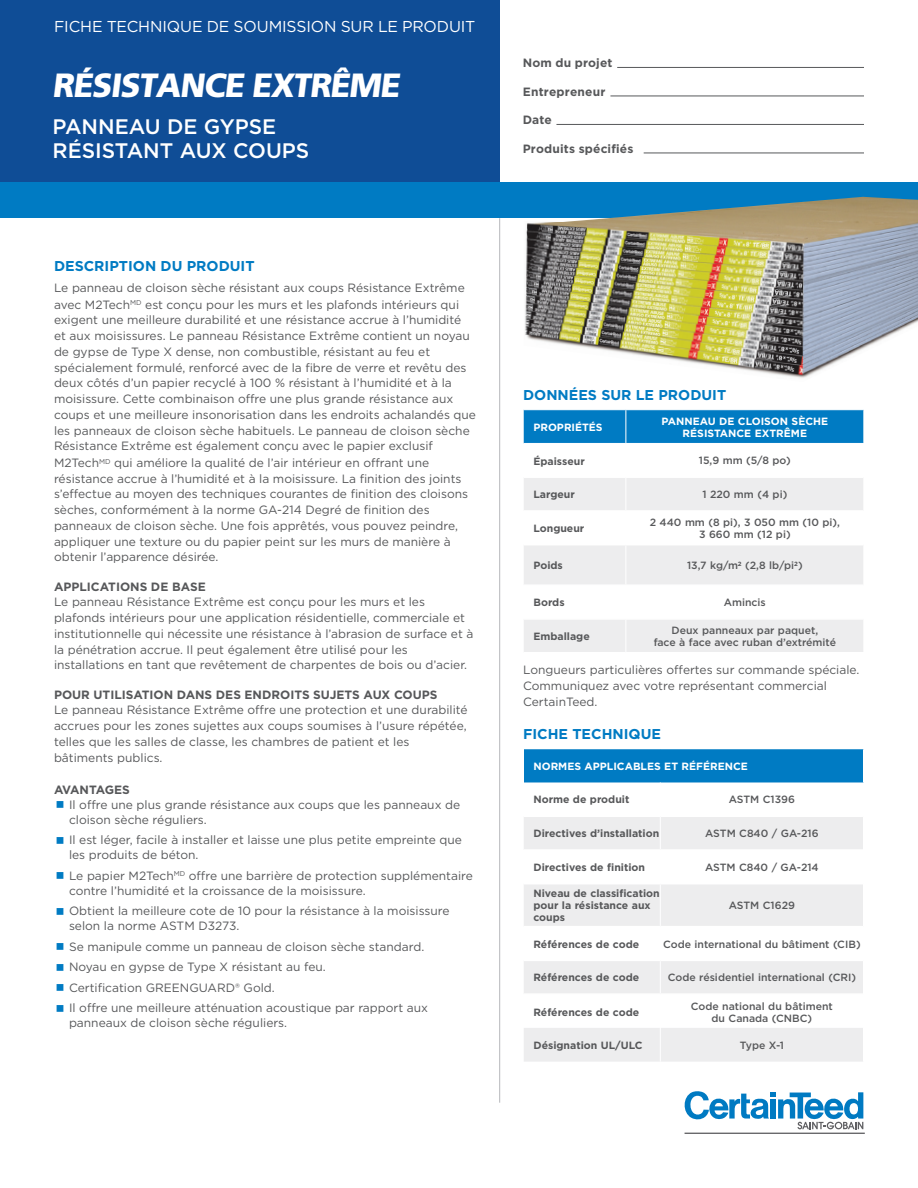
<style>
.page{position:relative;width:918px;height:1188px;background:#fff}
.page>*{position:absolute;margin:0;border:0;box-sizing:border-box;transform-origin:0 0}
.t1{font:900 33.6px "Frutiger LT Std";color:#fff;scale:.96 1}
.t2{font:500 21px/24px "Gotham";color:#fff}
.t3{font:15.75px "Gotham";letter-spacing:-.01em;color:#fff}
.DSS_Head{font:700 14.25px "Gotham";color:#007bc3}
.DSS_Copy{font:12px/15.9px "Gotham";color:#57585a}
.DSS_Subhead{font:700 12px "Gotham";color:#57585a}
._2_TXT__DS{font:700 12px "Gotham";letter-spacing:.015em;color:#57585a}
.DSS_Subhead-2{font:700 12px "Gotham";letter-spacing:-.025em;color:#57585a}
.Table_Regular_Text{font:500 10.5px/12px "Gotham";color:#57585a;text-align:center}
.Table_Regular_Text_L{font:700 10.5px/12px "Gotham";color:#57585a}
.Table_Properties_Hea{font:700 10.5px/12px "Gotham";color:#fff;text-align:center}
.Table_Properties_Tex{font:700 10.5px "Gotham";color:#57585a}
</style>
<div class="page">
<div style="left:524px;top:410px;width:339px;height:33px;background:#007bc3"></div>
<svg style="left:524px;top:478px;width:339px;height:174px;fill:#ededee"></svg>
<hr style="left:625px;top:410px;width:1px;height:33px;background:#fff">
<hr style="left:625px;top:478px;width:1px;height:32px;background:#fff">
<hr style="left:625px;top:512px;width:1px;height:32px;background:#fff">
<hr style="left:625px;top:545px;width:1px;height:39px;background:#fff">
<hr style="left:625px;top:586px;width:1px;height:32px;background:#fff">
<hr style="left:625px;top:620px;width:1px;height:32px;background:#fff">
<hr style="left:524px;top:510px;width:102px;height:2px;background:#fff">
<hr style="left:626px;top:510px;width:237px;height:2px;background:#fff">
<hr style="left:524px;top:544px;width:102px;height:1px;background:#fff">
<hr style="left:626px;top:544px;width:237px;height:1px;background:#fff">
<hr style="left:524px;top:584px;width:102px;height:2px;background:#fff">
<hr style="left:626px;top:584px;width:237px;height:2px;background:#fff">
<hr style="left:524px;top:618px;width:102px;height:2px;background:#fff">
<hr style="left:626px;top:618px;width:237px;height:2px;background:#fff">
<svg style="left:685px;top:1091px;width:178px;height:38px"></svg>
<hr style="left:685px;top:1133px;width:180px;height:1px;background:#5f5f62">
<hr style="left:499px;top:218px;width:1px;height:885px;background:#b6b7bb">
<div style="left:0;top:0;width:500px;height:189px;background:#0f4d96"></div>
<hr style="left:617px;top:67px;width:247px;height:1px;background:#57585a">
<hr style="left:610px;top:96px;width:254px;height:1px;background:#57585a">
<hr style="left:556px;top:124px;width:308px;height:1px;background:#57585a">
<hr style="left:644px;top:153px;width:220px;height:1px;background:#57585a">
<div style="left:0;top:182px;width:918px;height:36px;background:#007bc3"></div>
<img style="left:525px;top:197px;width:393px;height:181px">
<div style="left:524px;top:749px;width:339px;height:33px;background:#007bc3"></div>
<svg style="left:524px;top:782px;width:339px;height:1px"></svg>
<svg style="left:524px;top:817px;width:339px;height:176px;fill:#ededee"></svg>
<div style="left:524px;top:1028px;width:339px;height:34px;background:#ededee"></div>
<hr style="left:660px;top:782px;width:1px;height:33px;background:#fff">
<hr style="left:660px;top:817px;width:1px;height:32px;background:#fff">
<hr style="left:660px;top:851px;width:1px;height:32px;background:#fff">
<hr style="left:660px;top:884px;width:1px;height:42px;background:#fff">
<hr style="left:660px;top:927px;width:1px;height:33px;background:#fff">
<hr style="left:660px;top:961px;width:1px;height:32px;background:#fff">
<hr style="left:660px;top:1028px;width:1px;height:34px;background:#fff">
<hr style="left:524px;top:849px;width:136px;height:2px;background:#fff">
<hr style="left:660px;top:849px;width:203px;height:2px;background:#fff">
<hr style="left:524px;top:883px;width:136px;height:1px;background:#fff">
<hr style="left:660px;top:883px;width:203px;height:1px;background:#fff">
<hr style="left:524px;top:926px;width:136px;height:1px;background:#fff">
<hr style="left:660px;top:926px;width:203px;height:1px;background:#fff">
<hr style="left:524px;top:960px;width:136px;height:1px;background:#fff">
<hr style="left:660px;top:960px;width:203px;height:1px;background:#fff">
<p class="t3" style="left:54px;top:17px;width:423px">FICHE TECHNIQUE DE SOUMISSION SUR LE PRODUIT</p>
<p class="t1" style="left:52px;top:65px;width:368px">RÉSISTANCE EXTRÊME</p>
<p class="t2" style="left:52px;top:114px;width:258px">PANNEAU DE GYPSE<br>RÉSISTANT AUX COUPS</p>
<p class="DSS_Head" style="left:54px;top:257px;width:202px">DESCRIPTION DU PRODUIT</p>
<p class="DSS_Copy" style="left:54px;top:280px;width:424px">Le panneau de cloison sèche résistant aux coups Résistance Extrême avec M2Tech<sup>MD</sup> est conçu pour les murs et les plafonds intérieurs qui exigent une meilleure durabilité et une résistance accrue à l’humidité et aux moisissures. Le panneau Résistance Extrême contient un noyau de gypse de Type X dense, non combustible, résistant au feu et spécialement formulé, renforcé avec de la fibre de verre et revêtu des deux côtés d’un papier recyclé à 100 % résistant à l’humidité et à la moisissure. Cette combinaison offre une plus grande résistance aux coups et une meilleure insonorisation dans les endroits achalandés que les panneaux de cloison sèche habituels. Le panneau de cloison sèche Résistance Extrême est également conçu avec le papier exclusif M2Tech<sup>MD</sup> qui améliore la qualité de l’air intérieur en offrant une résistance accrue à l’humidité et à la moisissure. La finition des joints s’effectue au moyen des techniques courantes de finition des cloisons sèches, conformément à la norme GA-214 Degré de finition des panneaux de cloison sèche. Une fois apprêtés, vous pouvez peindre, appliquer une texture ou du papier peint sur les murs de manière à obtenir l’apparence désirée.</p>
<p class="DSS_Subhead" style="left:54px;top:579px;width:153px">APPLICATIONS DE BASE</p>
<p class="DSS_Copy" style="left:54px;top:594px;width:421px">Le panneau Résistance Extrême est conçu pour les murs et les plafonds intérieurs pour une application résidentielle, commerciale et institutionnelle qui nécessite une résistance à l’abrasion de surface et à la pénétration accrue. Il peut également être utilisé pour les installations en tant que revêtement de charpentes de bois ou d’acier.</p>
<p class="DSS_Subhead" style="left:54px;top:687px;width:385px">POUR UTILISATION DANS DES ENDROITS SUJETS AUX COUPS</p>
<p class="DSS_Copy" style="left:54px;top:702px;width:415px">Le panneau Résistance Extrême offre une protection et une durabilité accrues pour les zones sujettes aux coups soumises à l’usure répétée, telles que les salles de classe, les chambres de patient et les bâtiments publics.</p>
<p class="DSS_Subhead-2" style="left:54px;top:781px;width:77px">AVANTAGES</p>
<p class="DSS_Copy" style="left:69px;top:797px;width:393px;line-height:15px">Il offre une plus grande résistance aux coups que les panneaux de cloison sèche réguliers.</p>
<p class="DSS_Copy" style="left:69px;top:832px;width:394px;line-height:15px">Il est léger, facile à installer et laisse une plus petite empreinte que les produits de béton.</p>
<p class="DSS_Copy" style="left:69px;top:868px;width:405px;line-height:15px">Le papier M2Tech<sup>MD</sup> offre une barrière de protection supplémentaire contre l’humidité et la croissance de la moisissure.</p>
<p class="DSS_Copy" style="left:69px;top:903px;width:382px;line-height:15px">Obtient la meilleure cote de 10 pour la résistance à la moisissure selon la norme ASTM D3273.</p>
<p class="DSS_Copy" style="left:69px;top:938px;width:357px">Se manipule comme un panneau de cloison sèche standard.</p>
<p class="DSS_Copy" style="left:69px;top:959px;width:258px">Noyau en gypse de Type X résistant au feu.</p>
<p class="DSS_Copy" style="left:69px;top:979px;width:207px">Certification GREENGUARD® Gold.</p>
<p class="DSS_Copy" style="left:69px;top:1000px;width:361px;line-height:15px">Il offre une meilleure atténuation acoustique par rapport aux panneaux de cloison sèche réguliers.</p>
<p class="_2_TXT__DS" style="left:523px;top:55px;width:91px">Nom du projet</p>
<p class="_2_TXT__DS" style="left:523px;top:84px;width:84px">Entrepreneur</p>
<p class="_2_TXT__DS" style="left:523px;top:112px;width:31px">Date</p>
<p class="_2_TXT__DS" style="left:523px;top:141px;width:112px">Produits spécifiés</p>
<p class="DSS_Head" style="left:523px;top:386px;width:205px">DONNÉES SUR LE PRODUIT</p>
<p class="Table_Properties_Hea" style="left:533px;top:421px;width:71px">PROPRIÉTÉS</p>
<p class="Table_Properties_Hea" style="left:662px;top:415px;width:168px">PANNEAU DE CLOISON SÈCHE<br>RÉSISTANCE EXTRÊME</p>
<p class="Table_Properties_Tex" style="left:533px;top:454px;width:53px">Épaisseur</p>
<p class="Table_Regular_Text" style="left:699px;top:455px;width:93px">15,9 mm (5/8 po)</p>
<p class="Table_Properties_Tex" style="left:533px;top:488px;width:43px">Largeur</p>
<p class="Table_Regular_Text" style="left:702px;top:488px;width:86px">1 220 mm (4 pi)</p>
<p class="Table_Properties_Tex" style="left:533px;top:521px;width:52px">Longueur</p>
<p class="Table_Regular_Text" style="left:650px;top:516px;width:192px">2 440 mm (8 pi), 3 050 mm (10 pi),<br>3 660 mm (12 pi)</p>
<p class="Table_Properties_Tex" style="left:533px;top:558px;width:31px">Poids</p>
<p class="Table_Regular_Text" style="left:687px;top:559px;width:117px">13,7 kg/m<sup>2</sup> (2,8 lb/pi<sup>2</sup>)</p>
<p class="Table_Properties_Tex" style="left:533px;top:596px;width:33px">Bords</p>
<p class="Table_Regular_Text" style="left:724px;top:596px;width:44px">Amincis</p>
<p class="Table_Properties_Tex" style="left:533px;top:629px;width:58px">Emballage</p>
<p class="Table_Regular_Text" style="left:672px;top:624px;width:148px">Deux panneaux par paquet,</p>
<p class="Table_Regular_Text" style="left:654px;top:636px;width:184px">face à face avec ruban d’extrémité</p>
<p class="DSS_Copy" style="left:523px;top:662px;width:338px">Longueurs particulières offertes sur commande spéciale.<br>Communiquez avec votre représentant commercial<br>CertainTeed.</p>
<p class="DSS_Head" style="left:523px;top:725px;width:139px">FICHE TECHNIQUE</p>
<p class="Table_Properties_Hea" style="left:533px;top:760px;width:216px">NORMES APPLICABLES ET RÉFÉRENCE</p>
<p class="Table_Regular_Text_L" style="left:533px;top:793px;width:97px">Norme de produit</p>
<p class="Table_Regular_Text" style="left:729px;top:793px;width:68px">ASTM C1396</p>
<p class="Table_Regular_Text_L" style="left:533px;top:828px;width:127px">Directives d’installation</p>
<p class="Table_Regular_Text" style="left:705px;top:827px;width:115px">ASTM C840 / GA-216</p>
<p class="Table_Regular_Text_L" style="left:533px;top:861px;width:113px">Directives de finition</p>
<p class="Table_Regular_Text" style="left:705px;top:861px;width:115px">ASTM C840 / GA-214</p>
<p class="Table_Regular_Text_L" style="left:533px;top:888px;width:128px">Niveau de classification pour la résistance aux coups</p>
<p class="Table_Regular_Text" style="left:729px;top:900px;width:68px">ASTM C1629</p>
<p class="Table_Regular_Text_L" style="left:533px;top:938px;width:107px">Références de code</p>
<p class="Table_Regular_Text" style="left:663px;top:938px;width:199px">Code international du bâtiment (CIB)</p>
<p class="Table_Regular_Text_L" style="left:533px;top:972px;width:107px">Références de code</p>
<p class="Table_Regular_Text" style="left:668px;top:972px;width:190px">Code résidentiel international (CRI)</p>
<p class="Table_Regular_Text_L" style="left:533px;top:1006px;width:107px">Références de code</p>
<p class="Table_Regular_Text" style="left:691px;top:1000px;width:144px">Code national du bâtiment du Canada (CNBC)</p>
<p class="Table_Regular_Text_L" style="left:533px;top:1039px;width:111px">Désignation UL/ULC</p>
<p class="Table_Regular_Text" style="left:740px;top:1039px;width:46px">Type X-1</p>
</div>
